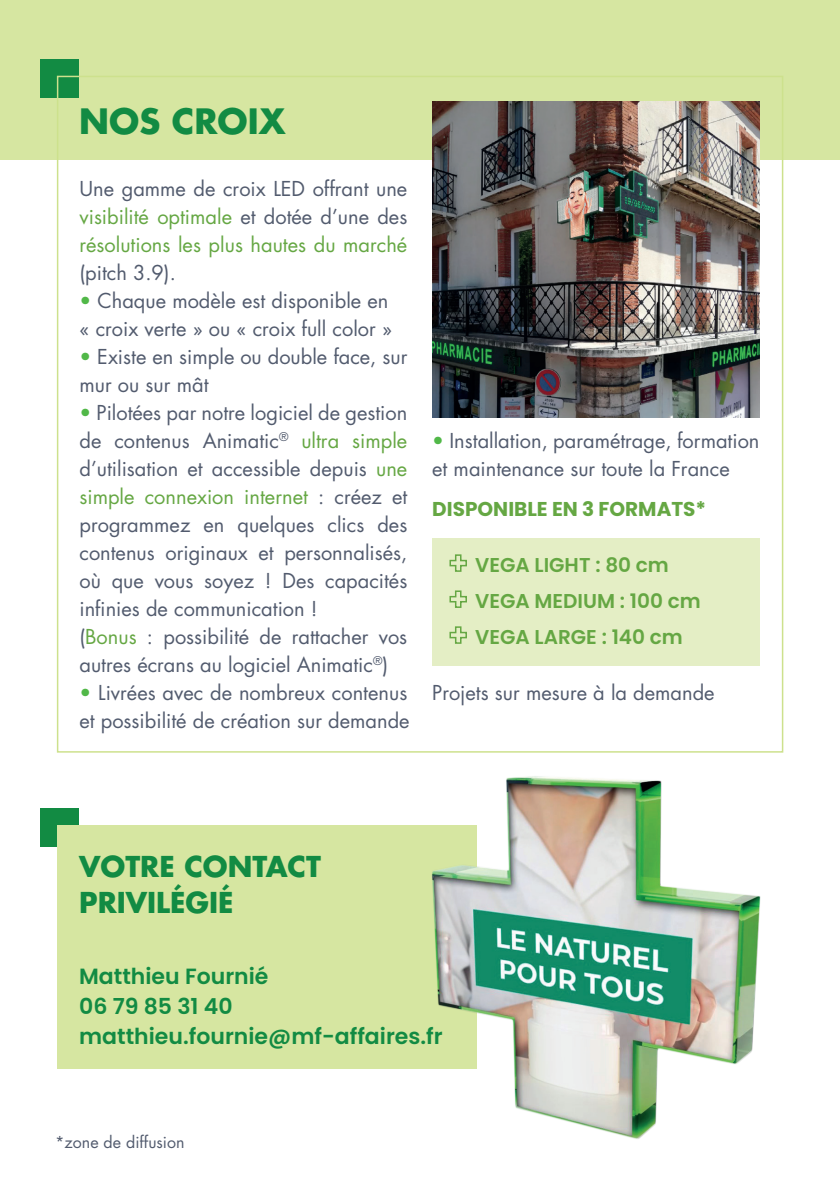
<style>
.page{position:relative;width:840px;height:1191px;background:#fff}
.page>*{position:absolute;margin:0;border:0;box-sizing:border-box;transform-origin:0 0}
.t1{font:700 34px "Futura Std";color:#128b43}
.t2{font:700 28px/36px "Futura Std";color:#128b43}
.t3{font:600 22px/30px "Poppins";color:#128b43}
.t4{font:20px/28px "Futura Std";color:#525b6e}
.t5{font:20px/28px "Futura Std";color:#65a743;text-align:justify}
.t6{font:600 20px/36px "Poppins";color:#65a743}
.t7{font:700 20px "Poppins";color:#65a743}
.t8{font:16px "Futura Std";color:#525b6e}
.s1{color:#525b6e}
.s2{color:#51b848}
.s3{color:#65a743}
</style>
<div class="page">
<div style="left:432px;top:538px;width:326px;height:127px;background:#e4eec5"></div>
<div style="left:0;top:0;width:839px;height:160px;background:#d6e6a1"></div>
<div style="left:40px;top:60px;width:38px;height:38px;background:#128b43"></div>
<div style="left:40px;top:808px;width:38px;height:38px;background:#128b43"></div>
<div style="left:58px;top:825px;width:419px;height:244px;background:#d6e6a1"></div>
<img style="left:432px;top:101px;width:327px;height:316px">
<svg style="left:449px;top:554px;width:18px;height:18px"></svg>
<svg style="left:449px;top:590px;width:18px;height:18px"></svg>
<svg style="left:449px;top:626px;width:18px;height:18px"></svg>
<img style="left:407px;top:751px;width:372px;height:388px">
<h1 class="t1" style="left:79px;top:99px;width:208px">NOS CROIX</h1>
<p class="t5" style="left:79px;top:175px;width:329px"><span class="s1">Une gamme de croix LED offrant une </span>visibilité optimale <span class="s1">et dotée d’une des </span>résolutions les plus hautes du marché</p>
<p class="t4" style="left:79px;top:259px;width:98px">(pitch 3.9).</p>
<p class="t4" style="left:79px;top:287px;width:314px"><span class="s2">•</span> Chaque modèle est disponible en « croix verte » ou « croix full color »</p>
<p class="t4" style="left:79px;top:343px;width:329px"><span class="s2">•</span> Existe en simple ou double face, sur mur ou sur mât</p>
<p class="t4" style="left:79px;top:399px;width:329px"><span class="s2">•</span> Pilotées par notre logiciel de gestion de contenus Animatic<sup>®</sup> <span class="s3">ultra simple </span>d’utilisation et accessible depuis <span class="s3">une simple connexion internet</span> : créez et programmez en quelques clics des contenus originaux et personnalisés, où que vous soyez ! Des capacités infinies de communication !<br>(<span class="s3">Bonus</span> : possibilité de rattacher vos autres écrans au logiciel Animatic<sup>®</sup>)</p>
<p class="t4" style="left:79px;top:679px;width:331px"><span class="s2">•</span> Livrées avec de nombreux contenus et possibilité de création sur demande</p>
<p class="t4" style="left:432px;top:426px;width:328px"><span class="s2">•</span> Installation, paramétrage, formation et maintenance sur toute la France</p>
<p class="t7" style="left:432px;top:497px;width:275px">DISPONIBLE EN 3 FORMATS*</p>
<p class="t6" style="left:475px;top:546px;width:227px">VEGA LIGHT : 80 cm<br>VEGA MEDIUM : 100 cm<br>VEGA LARGE : 140 cm</p>
<p class="t4" style="left:432px;top:678px;width:284px">Projets sur mesure à la demande</p>
<h2 class="t2" style="left:79px;top:848px;width:243px">VOTRE CONTACT<br>PRIVILÉGIÉ</h2>
<p class="t3" style="left:79px;top:961px;width:365px">Matthieu Fournié<br>06 79 85 31 40 matthieu.fournie@mf-affaires.fr</p>
<p class="t8" style="left:55px;top:1131px;width:131px">*zone de diffusion</p>
</div>
